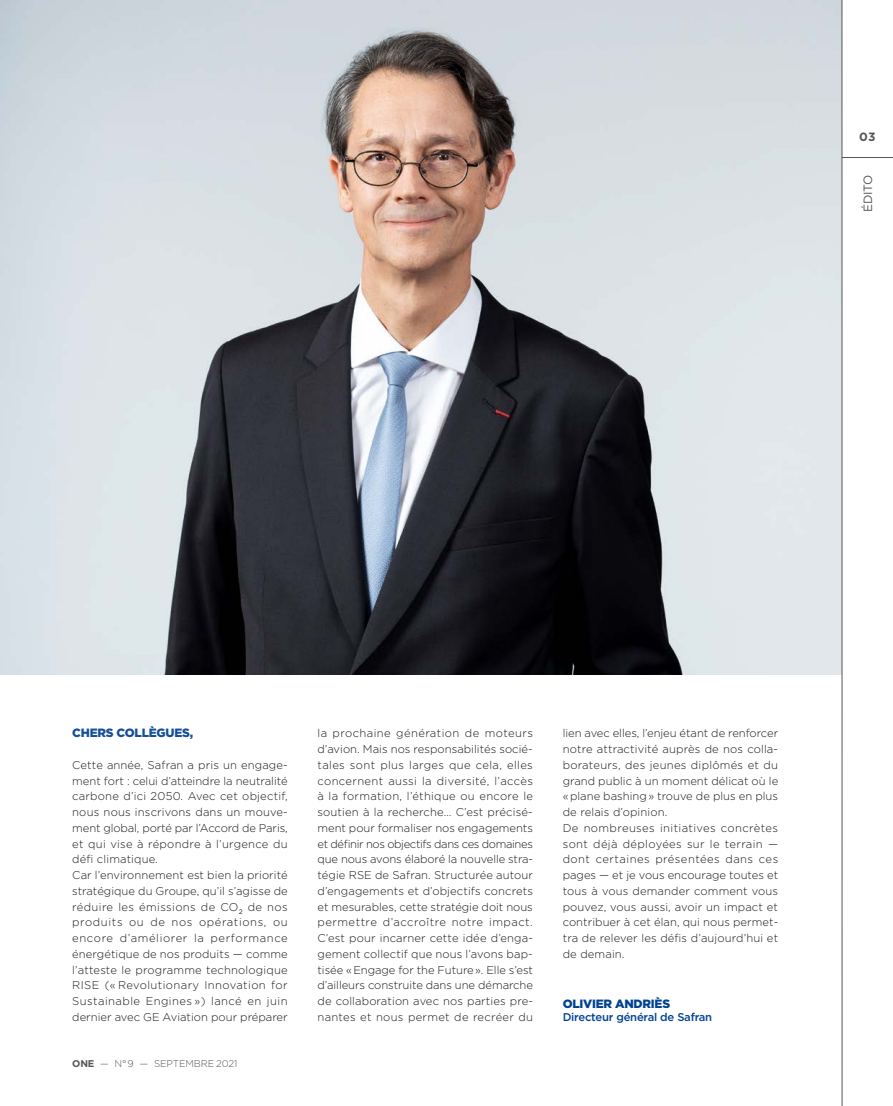
<style>
.page{position:relative;width:893px;height:1106px;background:#fff}
.page>*{position:absolute;margin:0;border:0;box-sizing:border-box;transform-origin:0 0}
.t1{font:900 12px "Gotham";letter-spacing:-.02em;color:#165098}
.t2{font:900 12px "Gotham";letter-spacing:-.02em;color:#004391}
.t3{font:12px "Gotham";letter-spacing:-.01em;color:#565656}
.t4{font:700 12px "Gotham";color:#565656}
.t5{font:300 11.25px/15.8px "Gotham";letter-spacing:.01em;color:#1a1a18}
.t6{font:500 11.25px "Gotham";letter-spacing:-.02em;color:#004391}
.t7{font:300 9.75px "Gotham";letter-spacing:-.01em;color:#565656}
.s1{font-weight:700}
</style>
<div class="page">
<img style="left:0;top:0;width:842px;height:674px">
<hr style="left:842px;top:0;width:1px;height:1106px;background:#565656">
<hr style="left:842px;top:157px;width:51px;height:1px;background:#565656">
<p class="t4" style="left:859px;top:129px;width:18px">03</p>
<p class="t3" style="left:860px;top:212px;width:39px;rotate:-90deg">ÉDITO</p>
<p class="t1" style="left:72px;top:724px;width:122px">CHERS COLLÈGUES,</p>
<p class="t5" style="left:72px;top:756px;width:217px">Cette année, Safran a pris un engage&shy;ment fort : celui d’atteindre la neutralité carbone d’ici 2050. Avec cet objectif, nous nous inscrivons dans un mouve&shy;ment global, porté par l’Accord de Paris, et qui vise à répondre à l’urgence du défi climatique.<br>Car l’environnement est bien la priorité stratégique du Groupe, qu’il s’agisse de réduire les émissions de CO<sub>2</sub> de nos produits ou de nos opérations, ou encore d’améliorer la performance énergétique de nos produits — comme l’atteste le programme technologique RISE (« Revolutionary Innovation for Sustainable Engines ») lancé en juin dernier avec GE Aviation pour préparer</p>
<p class="t7" style="left:72px;top:1057px;width:167px"><span class="s1">ONE</span> — N° 9 — SEPTEMBRE 2021</p>
<p class="t5" style="left:317px;top:725px;width:217px;text-align:justify">la prochaine génération de moteurs d’avion. Mais nos responsabilités socié&shy;tales sont plus larges que cela, elles concernent aussi la diversité, l’accès à la formation, l’éthique ou encore le soutien à la recherche… C’est précisé&shy;ment pour formaliser nos engagements et définir nos objectifs dans ces domaines que nous avons élaboré la nouvelle stra&shy;tégie RSE de Safran. Structurée autour d’engagements et d’objectifs concrets et mesurables, cette stratégie doit nous permettre d’accroître notre impact.<br>C’est pour incarner cette idée d’enga&shy;gement collectif que nous l’avons bap&shy;tisée « Engage for the Future ». Elle s’est d’ailleurs construite dans une démarche de collaboration avec nos parties pre&shy;nantes et nous permet de recréer du</p>
<p class="t5" style="left:563px;top:725px;width:217px">lien avec elles, l’enjeu étant de renforcer notre attractivité auprès de nos colla&shy;borateurs, des jeunes diplômés et du grand public à un moment délicat où le « plane bashing » trouve de plus en plus de relais d’opinion.<br>De nombreuses initiatives concrètes sont déjà déployées sur le terrain — dont certaines présentées dans ces pages — et je vous encourage toutes et tous à vous demander comment vous pouvez, vous aussi, avoir un impact et contribuer à cet élan, qui nous permet&shy;tra de relever les défis d’aujourd’hui et de demain.</p>
<p class="t2" style="left:563px;top:995px;width:109px">OLIVIER ANDRIÈS</p>
<p class="t6" style="left:563px;top:1009px;width:151px">Directeur général de Safran</p>
</div>
